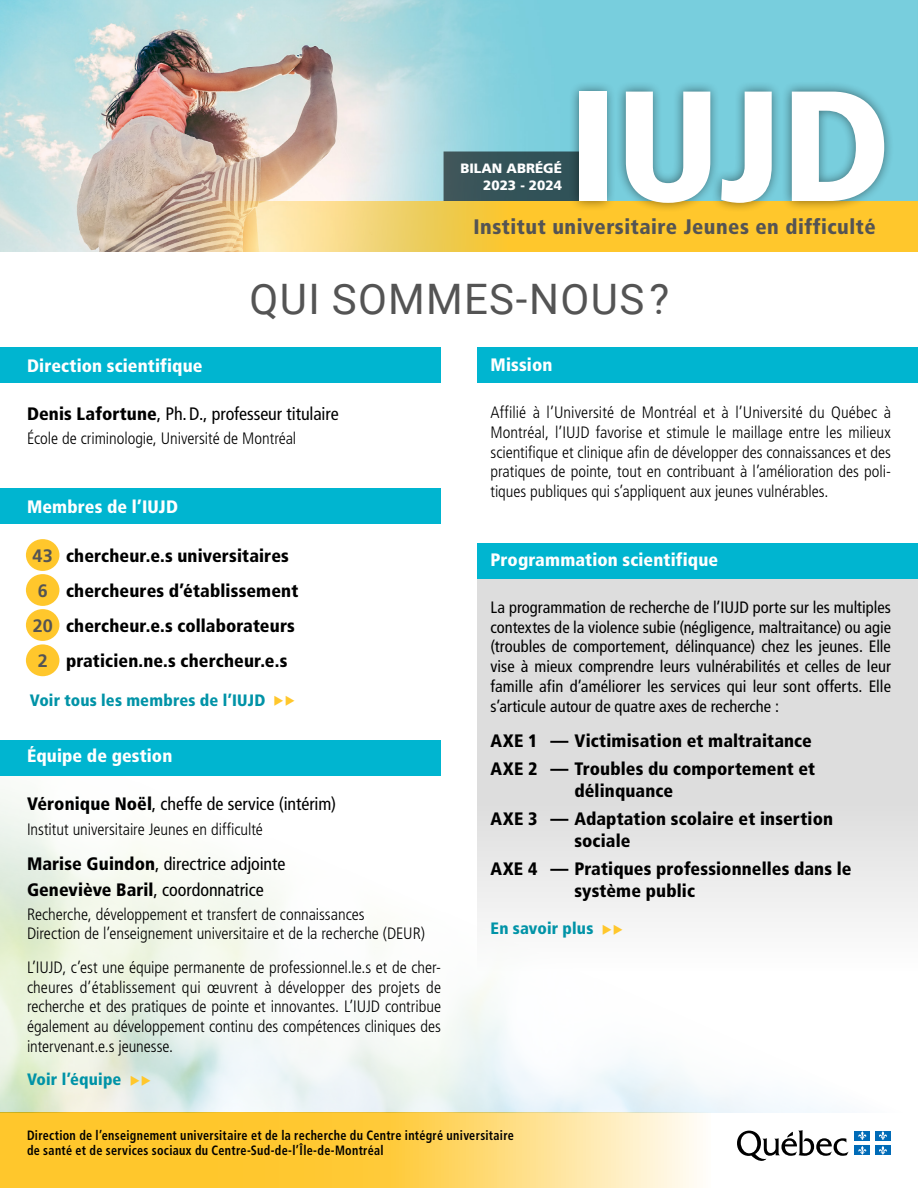
<style>
.page{position:relative;width:918px;height:1188px;background:#fff}
.page>*{position:absolute;margin:0;border:0;box-sizing:border-box;transform-origin:0 0}
.t1{font:900 condensed 156.75px "Frutiger LT Pro";color:#fff;scale:1.05 1}
.t2{font:42px "Roboto";letter-spacing:.03em;color:#545454}
.t3{font:900 condensed 21px "Frutiger LT Pro";letter-spacing:.025em;color:#545454}
.t4{font:900 condensed 18px/35.1px "Frutiger LT Pro";letter-spacing:.005em;color:#000}
.t5{font:condensed 18px/26px "Frutiger LT Pro";letter-spacing:-.005em;color:#000}
.t6{font:900 condensed 18px "Frutiger LT Pro";letter-spacing:.005em;color:#fff}
.t7{font:700 18px/35.1px "Frutiger LT Pro";color:#545454}
.t8{font:300 condensed 16.5px/19.8px "Frutiger LT Pro";letter-spacing:-.005em;color:#000;text-align:justify}
.t9{font:condensed 16.5px/19.8px "Frutiger LT Pro";color:#000;text-align:justify}
.t10{font:900 condensed 16.5px "Frutiger LT Pro";letter-spacing:.01em;color:#0093a7}
.t11{font:700 condensed 13.5px/15px "Frutiger LT Pro";letter-spacing:.025em;color:#000;scale:.9 1}
.t12{font:900 13.5px/16.5px "Frutiger LT Pro";color:#fff;text-align:right}
.s1{font-weight:900}
.s2{color:#ffc72c}
</style>
<div class="page">
<img style="left:0;top:0;width:918px;height:252px">
<svg style="left:176px;top:201px;width:742px;height:51px;background:#f7cb53"></svg>
<div style="left:0;top:740px;width:441px;height:36px;background:#00b5d0"></div>
<div style="left:0;top:488px;width:441px;height:36px;background:#00b5d0"></div>
<div style="left:0;top:347px;width:441px;height:36px;background:#00b5d0"></div>
<div style="left:477px;top:347px;width:441px;height:36px;background:#00b5d0"></div>
<div style="left:477px;top:579px;width:441px;height:392px;background:linear-gradient(to bottom,#d5d5d5,#f3f3f3)"></div>
<div style="left:477px;top:543px;width:441px;height:36px;background:#00b5d0"></div>
<div style="left:26px;top:539px;width:33px;height:32px;background:#ffc72c;border-radius:50%"></div>
<div style="left:26px;top:574px;width:33px;height:32px;background:#ffc72c;border-radius:50%"></div>
<div style="left:26px;top:609px;width:33px;height:32px;background:#ffc72c;border-radius:50%"></div>
<div style="left:26px;top:644px;width:33px;height:32px;background:#ffc72c;border-radius:50%"></div>
<svg style="left:0;top:1112px;width:711px;height:76px;background:#fed45f"></svg>
<svg style="left:737px;top:1130px;width:112px;height:31px"></svg>
<div style="left:854px;top:1131px;width:16px;height:10px;background:#006bb7"></div>
<svg style="left:858px;top:1131px;width:9px;height:9px"></svg>
<div style="left:875px;top:1131px;width:16px;height:10px;background:#006bb7"></div>
<svg style="left:879px;top:1131px;width:8px;height:9px"></svg>
<div style="left:854px;top:1145px;width:16px;height:10px;background:#006bb7"></div>
<svg style="left:858px;top:1146px;width:9px;height:9px"></svg>
<div style="left:875px;top:1145px;width:16px;height:10px;background:#006bb7"></div>
<svg style="left:879px;top:1146px;width:8px;height:9px"></svg>
<svg style="left:444px;top:152px;width:125px;height:49px;background:#365358"></svg>
<div style="left:569px;top:80px;width:326px;height:133px;background:#000;opacity:.5"></div>
<p class="t12" style="left:460px;top:160px;width:103px">BILAN ABRÉGÉ<br>2023 - 2024</p>
<h1 class="t1" style="left:569px;top:52px;width:308px">IUJD</h1>
<p class="t3" style="left:473px;top:214px;width:404px">Institut universitaire Jeunes en difficulté</p>
<h2 class="t2" style="left:250px;top:270px;width:421px">QUI SOMMES-NOUS ?</h2>
<p class="t6" style="left:27px;top:355px;width:177px">Direction scientifique</p>
<p class="t5" style="left:27px;top:401px;width:313px"><span class="s1">Denis Lafortune</span>, Ph.D., professeur titulaire</p>
<p class="t8" style="left:27px;top:429px;width:271px">École de criminologie, Université de Montréal</p>
<p class="t6" style="left:27px;top:496px;width:153px">Membres de l’IUJD</p>
<p class="t4" style="left:66px;top:538px;width:234px">chercheur.e.s universitaires chercheures d’établissement chercheur.e.s collaborateurs praticien.ne.s chercheur.e.s</p>
<p class="t10" style="left:30px;top:691px;width:267px">Voir tous les membres de l’IUJD <span class="s2">◆◆</span></p>
<p class="t6" style="left:27px;top:745px;width:147px">Équipe de gestion</p>
<p class="t5" style="left:27px;top:791px;width:311px"><span class="s1">Véronique Noël</span>, cheffe de service (intérim)</p>
<p class="t8" style="left:27px;top:819px;width:237px">Institut universitaire Jeunes en difficulté</p>
<p class="t5" style="left:27px;top:851px;width:260px"><span class="s1">Marise Guindon</span>, directrice adjointe<br><span class="s1">Geneviève Baril</span>, coordonnatrice</p>
<p class="t8" style="left:27px;top:904px;width:400px">Recherche, développement et transfert de connaissances<br>Direction de l’enseignement universitaire et de la recherche (DEUR)</p>
<p class="t8" style="left:27px;top:957px;width:416px">L’IUJD, c’est une équipe permanente de professionnel.le.s et de cher&shy;cheures d’établissement qui œuvrent à développer des projets de recherche et des pratiques de pointe et innovantes. L’IUJD contribue également au développement continu des compétences cliniques des intervenant.e.s jeunesse.</p>
<p class="t10" style="left:27px;top:1070px;width:126px">Voir l’équipe <span class="s2">◆◆</span></p>
<p class="t7" style="left:33px;top:538px;width:22px">43<br>6<br>20<br>2</p>
<p class="t6" style="left:490px;top:354px;width:63px">Mission</p>
<p class="t8" style="left:490px;top:403px;width:402px">Affilié à l’Université de Montréal et à l’Université du Québec à Montréal, l’IUJD favorise et stimule le maillage entre les milieux scientifique et clinique afin de développer des connaissances et des pratiques de pointe, tout en contribuant à l’amélioration des poli&shy;tiques publiques qui s’appliquent aux jeunes vulnérables.</p>
<p class="t6" style="left:490px;top:549px;width:229px">Programmation scientifique</p>
<p class="t9" style="left:490px;top:597px;width:402px">La programmation de recherche de l’IUJD porte sur les multiples contextes de la violence subie (négligence, maltraitance) ou agie (troubles de comportement, délinquance) chez les jeunes. Elle vise à mieux comprendre leurs vulnérabilités et celles de leur famille afin d’améliorer les services qui leur sont offerts. Elle s’articule autour de quatre axes de recherche :</p>
<p class="t4" style="left:490px;top:726px;width:326px;line-height:28.3px">AXE 1 — Victimisation et maltraitance<br>AXE 2 — Troubles du comportement et</p>
<p class="t4" style="left:490px;top:776px;width:344px;line-height:28.3px;text-indent:84px">délinquance<br>AXE 3 — Adaptation scolaire et insertion</p>
<p class="t4" style="left:490px;top:826px;width:363px;line-height:28.3px;text-indent:84px">sociale<br>AXE 4 — Pratiques professionnelles dans le</p>
<p class="t4" style="left:574px;top:873px;width:122px">système public</p>
<p class="t10" style="left:490px;top:919px;width:134px">En savoir plus <span class="s2">◆◆</span></p>
<p class="t11" style="left:27px;top:1128px;width:543px">Direction de l’enseignement universitaire et de la recherche du Centre intégré universitaire de santé et de services sociaux du Centre-Sud-de-l’Île-de-Montréal</p>
</div>
